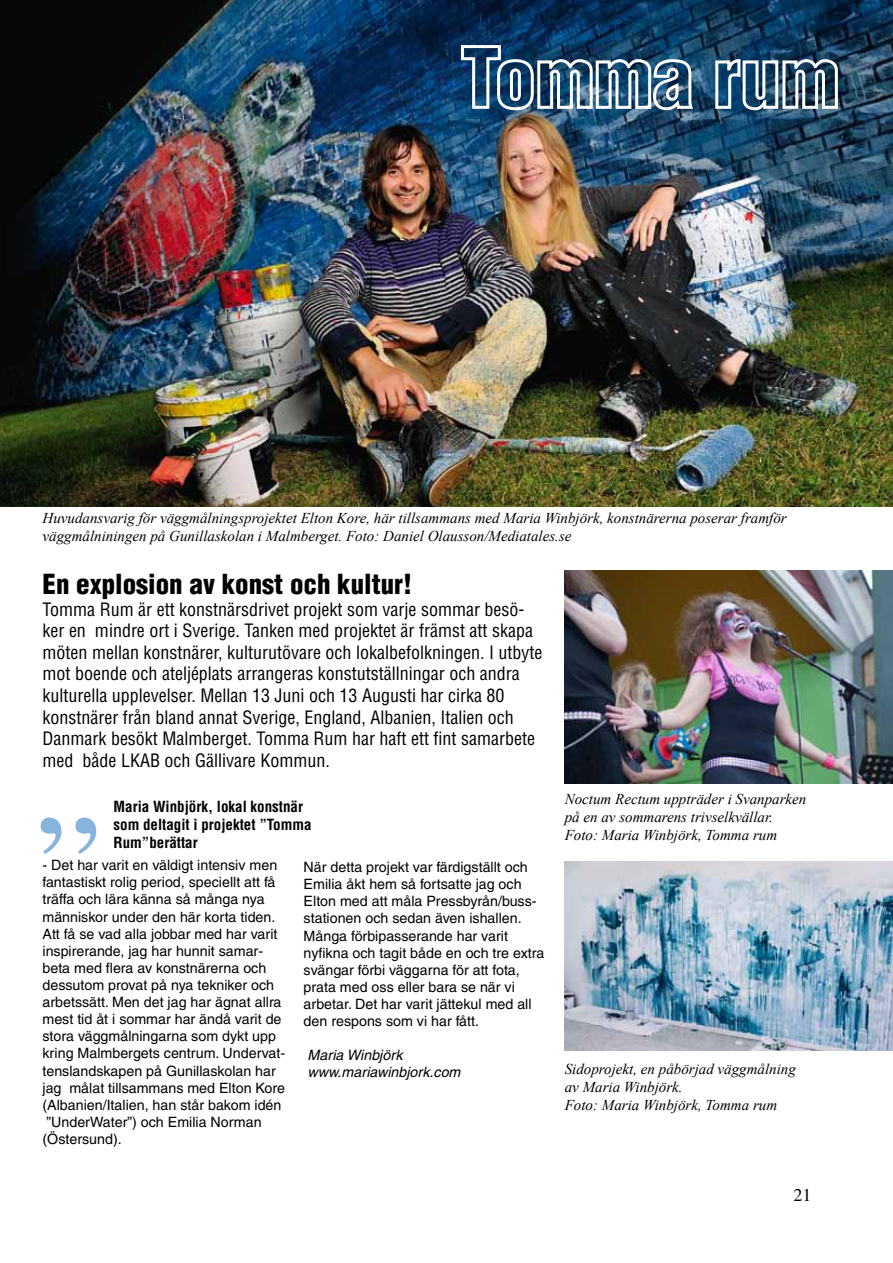
<style>
.page{position:relative;width:893px;height:1263px;background:#fff}
.page>*{position:absolute;margin:0;border:0;box-sizing:border-box;transform-origin:0 0}
.t1{font:150px "Times";color:#87b4dd}
.t2{font:900 condensed 27px "Helvetica";color:#000}
.t3{font:condensed 18px/21.6px "Helvetica";color:#000}
.t4{font:18px "Times";color:#000}
.t5{font:italic 15px/18px "Times New Roman";color:#000}
.t6{font:700 condensed 15px/18px "Helvetica";color:#000}
.t7{font:14.25px/17.1px "Helvetica";color:#000}
.t8{font:italic 14.25px/17.1px "Helvetica";color:#000}
</style>
<div class="page">
<img style="left:0;top:0;width:893px;height:506px">
<svg style="left:459px;top:44px;width:236px;height:68px"></svg>
<svg style="left:714px;top:58px;width:125px;height:54px"></svg>
<img style="left:565px;top:570px;width:328px;height:213px">
<img style="left:565px;top:861px;width:328px;height:189px">
<p class="t5" style="left:43px;top:508px;width:746px">Huvudansvarig för väggmålningsprojektet Elton Kore, här tillsammans med Maria Winbjörk, konstnärerna poserar framför väggmålniningen på Gunillaskolan i Malmberget. Foto: Daniel Olausson/Mediatales.se</p>
<h2 class="t2" style="left:43px;top:567px;width:371px">En explosion av konst och kultur!</h2>
<p class="t3" style="left:43px;top:598px;width:502px">Tomma Rum är ett konstnärsdrivet projekt som varje sommar besö&shy;ker en mindre ort i Sverige. Tanken med projektet är främst att skapa möten mellan konstnärer, kulturutövare och lokalbefolkningen. I utbyte mot boende och ateljéplats arrangeras konstutställningar och andra kulturella upplevelser. Mellan 13 Juni och 13 Augusti har cirka 80 konstnärer från bland annat Sverige, England, Albanien, Italien och Danmark besökt Malmberget. Tomma Rum har haft ett fint samarbete med både LKAB och Gällivare Kommun.</p>
<h1 class="t1" style="left:36px;top:784px;width:68px">”</h1>
<p class="t6" style="left:114px;top:797px;width:200px">Maria Winbjörk, lokal konstnär som deltagit i projektet ”Tomma<br>Rum”berättar</p>
<p class="t7" style="left:43px;top:857px;width:244px">- Det har varit en väldigt intensiv men fantastiskt rolig period, speciellt att få träffa och lära känna så många nya människor under den här korta tiden.<br>Att få se vad alla jobbar med har varit inspirerande, jag har hunnit samar&shy;beta med flera av konstnärerna och dessutom provat på nya tekniker och arbetssätt. Men det jag har ägnat allra mest tid åt i sommar har ändå varit de stora väggmålningarna som dykt upp kring Malmbergets centrum. Undervat&shy;tenslandskapen på Gunillaskolan har jag målat tillsammans med Elton Kore (Albanien/Italien, han står bakom idén ”UnderWater”) och Emilia Norman (Östersund).</p>
<p class="t7" style="left:304px;top:858px;width:242px">När detta projekt var färdigställt och Emilia åkt hem så fortsatte jag och Elton med att måla Pressbyrån/bus - stationen och sedan även ishallen.<br>Många förbipasserande har varit nyfikna och tagit både en och tre extra svängar förbi väggarna för att fota, prata med oss eller bara se när vi arbetar. Det har varit jättekul med all den respons som vi har fått.</p>
<p class="t8" style="left:308px;top:1047px;width:154px">Maria Winbjörk www.mariawinbjork.com</p>
<p class="t5" style="left:565px;top:789px;width:243px">Noctum Rectum uppträder i Svanparken på en av sommarens trivselkvällar.<br>Foto: Maria Winbjörk, Tomma rum</p>
<p class="t5" style="left:565px;top:1059px;width:233px">Sidoprojekt, en påbörjad väggmålning av Maria Winbjörk.<br>Foto: Maria Winbjörk, Tomma rum</p>
<p class="t4" style="left:794px;top:1185px;width:19px">21</p>
</div>
